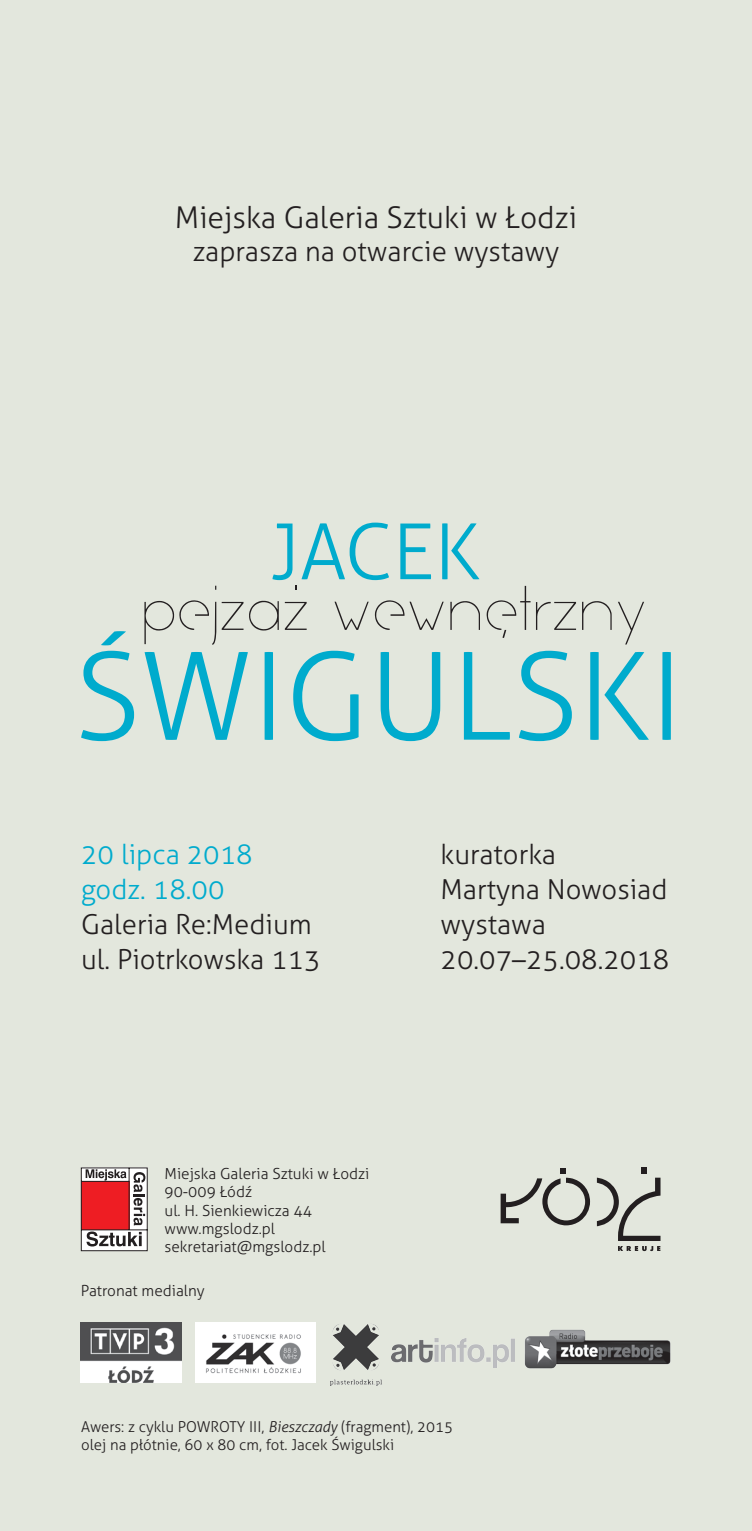
<style>
.page{position:relative;width:752px;height:1531px;background:#fff}
.page>*{position:absolute;margin:0;border:0;box-sizing:border-box;transform-origin:0 0}
.t1{font:300 30px "Aller";color:#231f20}
.t2{font:300 27.5px/35px "Aller";color:#231f20}
.t3{font:300 27.5px/35px "Aller";color:#00abcd}
.t4{font:300 15.25px/18.2px "Aller";color:#231f20}
.t5{font:300 15px/18px "Aller";color:#231f20}
.s1{font-style:italic}
</style>
<div class="page">
<div style="left:0;top:0;width:751px;height:1531px;background:#e3e7dd"></div>
<svg style="left:272px;top:523px;width:207px;height:57px"></svg>
<svg style="left:81px;top:631px;width:589px;height:110px"></svg>
<svg style="left:144px;top:586px;width:499px;height:59px"></svg>
<svg style="left:80px;top:1167px;width:68px;height:84px"></svg>
<div style="left:640px;top:1167px;width:6px;height:7px;background:#231f20"></div>
<svg style="left:500px;top:1169px;width:89px;height:56px"></svg>
<svg style="left:596px;top:1177px;width:64px;height:74px"></svg>
<img style="left:391px;top:1338px;width:123px;height:29px">
<img style="left:525px;top:1329px;width:146px;height:40px">
<img style="left:81px;top:1322px;width:100px;height:60px">
<img style="left:195px;top:1322px;width:120px;height:61px">
<img style="left:330px;top:1324px;width:52px;height:62px">
<h1 class="t1" style="left:175px;top:199px;width:403px">Miejska Galeria Sztuki w Łodzi</h1>
<h2 class="t2" style="left:192px;top:233px;width:368px">zaprasza na otwarcie wystawy</h2>
<h2 class="t3" style="left:81px;top:837px;width:173px">20 lipca 2018 godz. 18.00</h2>
<h2 class="t2" style="left:81px;top:907px;width:241px">Galeria Re:Medium ul. Piotrkowska 113</h2>
<h2 class="t2" style="left:440px;top:837px;width:230px">kuratorka<br>Martyna Nowosiad wystawa<br>20.07–25.08.2018</h2>
<p class="t4" style="left:164px;top:1164px;width:206px">Miejska Galeria Sztuki w Łodzi<br>90-009 Łódź<br>ul. H. Sienkiewicza 44 www.mgslodz.pl sekretariat@mgslodz.pl</p>
<p class="t4" style="left:81px;top:1281px;width:125px">Patronat medialny</p>
<p class="t5" style="left:81px;top:1418px;width:373px">Awers: z cyklu POWROTY III, <span class="s1">Bieszczady</span> (fragment), 2015 olej na płótnie, 60 x 80 cm, fot. Jacek Świgulski</p>
</div>
